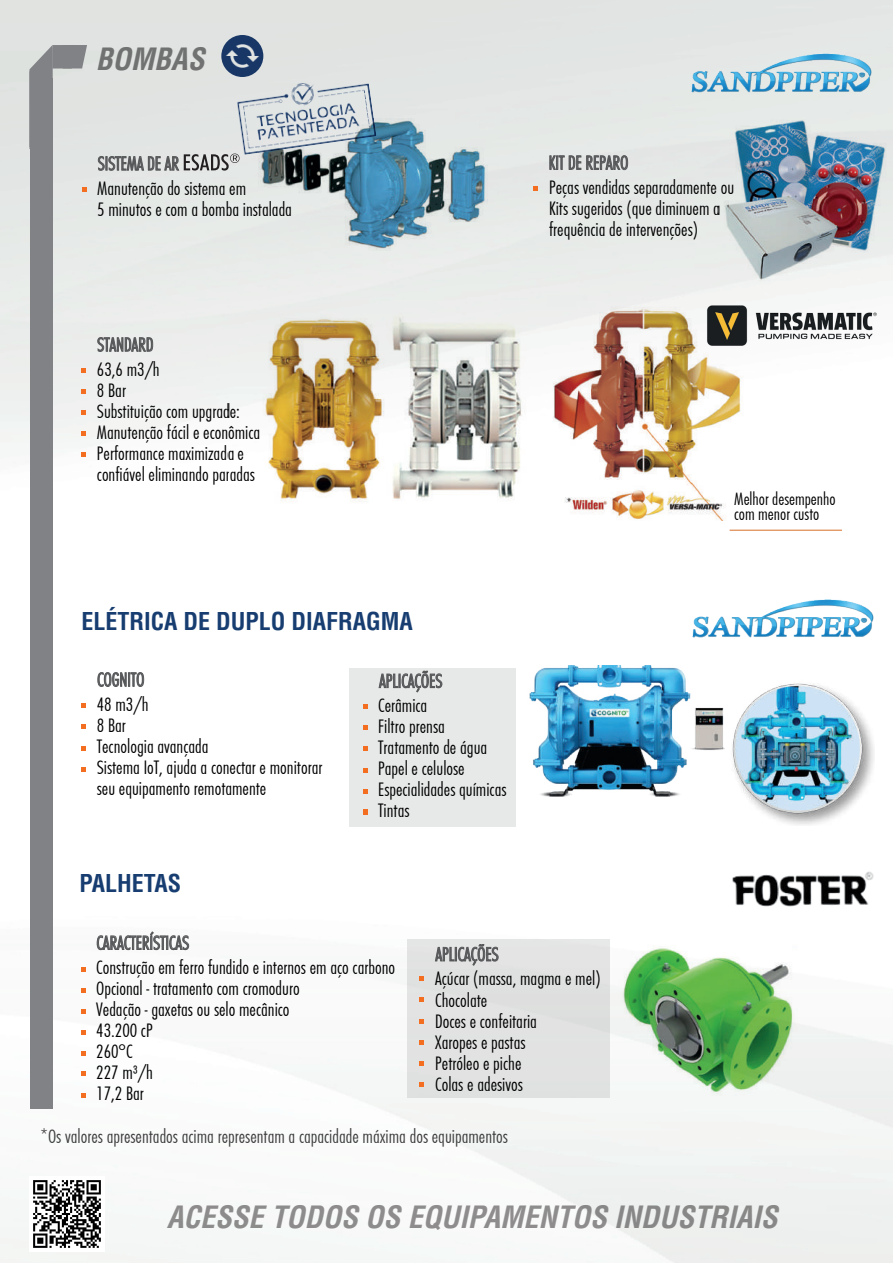
<style>
.page{position:relative;width:893px;height:1263px;background:#fff}
.page>*{position:absolute;margin:0;border:0;box-sizing:border-box;transform-origin:0 0}
.t1{font:italic 700 condensed 30px "Helvetica";color:rgb(35 31 32/.5)}
.t2{font:italic 700 condensed 30px "Helvetica";color:rgb(0 0 1/.5)}
.t3{font:700 condensed 24px "Helvetica";color:#173d71}
.t4{font:300 18px/21px "Futura ND Cn";color:#000001}
.t5{font:300 18px "Futura ND Cn";color:#57585a}
.t6{font:300 18px "Futura ND Cn";color:#3e3e3f}
.t7{font:300 16.5px/15px "Futura ND Cn";color:#000001}
</style>
<div class="page">
<img style="left:0;top:0;width:893px;height:1263px">
<img style="left:206px;top:23px;width:204px;height:204px">
<div style="left:350px;top:668px;width:166px;height:159px;background:#e7e8e8"></div>
<img style="left:744px;top:304px;width:134px;height:43px">
<img style="left:382px;top:299px;width:162px;height:207px">
<img style="left:547px;top:295px;width:197px;height:226px">
<img style="left:259px;top:118px;width:229px;height:133px">
<div style="left:30px;top:78px;width:23px;height:1030px;background:#808285"></div>
<svg style="left:29px;top:45px;width:58px;height:104px"></svg>
<svg style="left:82px;top:368px;width:4px;height:4px"></svg>
<svg style="left:97px;top:337px;width:56px;height:15px"></svg>
<svg style="left:82px;top:389px;width:4px;height:5px"></svg>
<svg style="left:82px;top:410px;width:4px;height:5px"></svg>
<svg style="left:82px;top:431px;width:4px;height:5px"></svg>
<svg style="left:82px;top:452px;width:4px;height:4px"></svg>
<svg style="left:82px;top:188px;width:5px;height:4px"></svg>
<svg style="left:98px;top:153px;width:142px;height:18px;background:#a8a9a9"></svg>
<img style="left:687px;top:49px;width:188px;height:49px">
<img style="left:516px;top:666px;width:209px;height:131px">
<svg style="left:82px;top:703px;width:4px;height:5px"></svg>
<svg style="left:98px;top:672px;width:46px;height:15px"></svg>
<svg style="left:82px;top:724px;width:4px;height:5px"></svg>
<svg style="left:82px;top:746px;width:4px;height:4px"></svg>
<svg style="left:82px;top:767px;width:4px;height:4px"></svg>
<svg style="left:363px;top:704px;width:5px;height:5px"></svg>
<svg style="left:379px;top:671px;width:63px;height:21px"></svg>
<svg style="left:363px;top:725px;width:5px;height:5px"></svg>
<svg style="left:363px;top:747px;width:5px;height:4px"></svg>
<svg style="left:363px;top:768px;width:5px;height:4px"></svg>
<svg style="left:363px;top:789px;width:5px;height:4px"></svg>
<svg style="left:363px;top:809px;width:5px;height:5px"></svg>
<svg style="left:81px;top:967px;width:5px;height:4px"></svg>
<svg style="left:81px;top:988px;width:5px;height:4px"></svg>
<svg style="left:81px;top:1009px;width:5px;height:5px"></svg>
<svg style="left:81px;top:1051px;width:5px;height:4px"></svg>
<svg style="left:81px;top:1030px;width:5px;height:4px"></svg>
<img style="left:619px;top:916px;width:180px;height:214px">
<svg style="left:97px;top:931px;width:92px;height:19px"></svg>
<div style="left:408px;top:939px;width:202px;height:159px;background:#e1e2e2"></div>
<svg style="left:420px;top:976px;width:4px;height:5px"></svg>
<svg style="left:420px;top:998px;width:4px;height:4px"></svg>
<svg style="left:420px;top:1019px;width:4px;height:4px"></svg>
<svg style="left:420px;top:1061px;width:4px;height:5px"></svg>
<svg style="left:420px;top:1040px;width:4px;height:4px"></svg>
<svg style="left:420px;top:1083px;width:4px;height:4px"></svg>
<svg style="left:435px;top:944px;width:64px;height:22px"></svg>
<img style="left:714px;top:802px;width:170px;height:170px">
<img style="left:689px;top:594px;width:187px;height:49px">
<svg style="left:533px;top:187px;width:5px;height:4px"></svg>
<svg style="left:549px;top:155px;width:79px;height:15px"></svg>
<img style="left:719px;top:114px;width:167px;height:168px">
<img style="left:228px;top:313px;width:194px;height:194px">
<img style="left:721px;top:672px;width:154px;height:154px">
<hr style="left:730px;top:530px;width:112px;height:1px;background:#d8702a">
<svg style="left:81px;top:1071px;width:5px;height:5px"></svg>
<svg style="left:81px;top:1093px;width:5px;height:5px"></svg>
<div style="left:221px;top:35px;width:42px;height:42px;background:#183766;border-radius:50%"></div>
<img style="left:226px;top:39px;width:33px;height:34px">
<img style="left:30px;top:1176px;width:74px;height:75px">
<h1 class="t2" style="left:96px;top:40px;width:110px">BOMBAS</h1>
<p class="t5" style="left:98px;top:153px;width:83px">SISTEMA DE AR</p>
<p class="t4" style="left:97px;top:178px;width:196px">Manutenção do sistema em<br>5 minutos e com a bomba instalada</p>
<p class="t5" style="left:97px;top:334px;width:58px">STANDARD</p>
<p class="t4" style="left:97px;top:359px;width:165px">63,6 m3/h<br>8 Bar<br>Substituição com upgrade:<br>Manutenção fácil e econômica<br>Performance maximizada e confiável eliminando paradas</p>
<h2 class="t3" style="left:82px;top:606px;width:333px">ELÉTRICA DE DUPLO DIAFRAGMA</h2>
<p class="t5" style="left:97px;top:669px;width:49px">COGNITO</p>
<p class="t4" style="left:97px;top:694px;width:227px">48 m3/h<br>8 Bar<br>Tecnologia avançada<br>Sistema IoT, ajuda a conectar e monitorar seu equipamento remotamente</p>
<h2 class="t3" style="left:79px;top:868px;width:103px">PALHETAS</h2>
<p class="t5" style="left:379px;top:670px;width:65px">APLICAÇÕES</p>
<p class="t4" style="left:378px;top:695px;width:130px">Cerâmica<br>Filtro prensa<br>Tratamento de água<br>Papel e celulose<br>Especialidades químicas<br>Tintas</p>
<p class="t5" style="left:549px;top:152px;width:81px">KIT DE REPARO</p>
<p class="t4" style="left:549px;top:177px;width:187px">Peças vendidas separadamente ou<br>Kits sugeridos (que diminuem a frequência de intervenções)</p>
<p class="t7" style="left:734px;top:492px;width:103px">Melhor desempenho com menor custo</p>
<p class="t5" style="left:96px;top:932px;width:94px">CARACTERÍSTICAS</p>
<p class="t4" style="left:96px;top:957px;width:300px">Construção em ferro fundido e internos em aço carbono<br>Opcional - tratamento com cromoduro<br>Vedação - gaxetas ou selo mecânico<br>43.200 cP<br>260°C<br>227 m³/h<br>17,2 Bar</p>
<p class="t5" style="left:435px;top:943px;width:65px">APLICAÇÕES</p>
<p class="t4" style="left:435px;top:969px;width:167px">Açúcar (massa, magma e mel)<br>Chocolate<br>Doces e confeitaria<br>Xaropes e pastas<br>Petróleo e piche<br>Colas e adesivos</p>
<p class="t6" style="left:41px;top:1125px;width:469px">*Os valores apresentados acima representam a capacidade máxima dos equipamentos</p>
<h1 class="t1" style="left:167px;top:1198px;width:612px">ACESSE TODOS OS EQUIPAMENTOS INDUSTRIAIS</h1>
</div>
